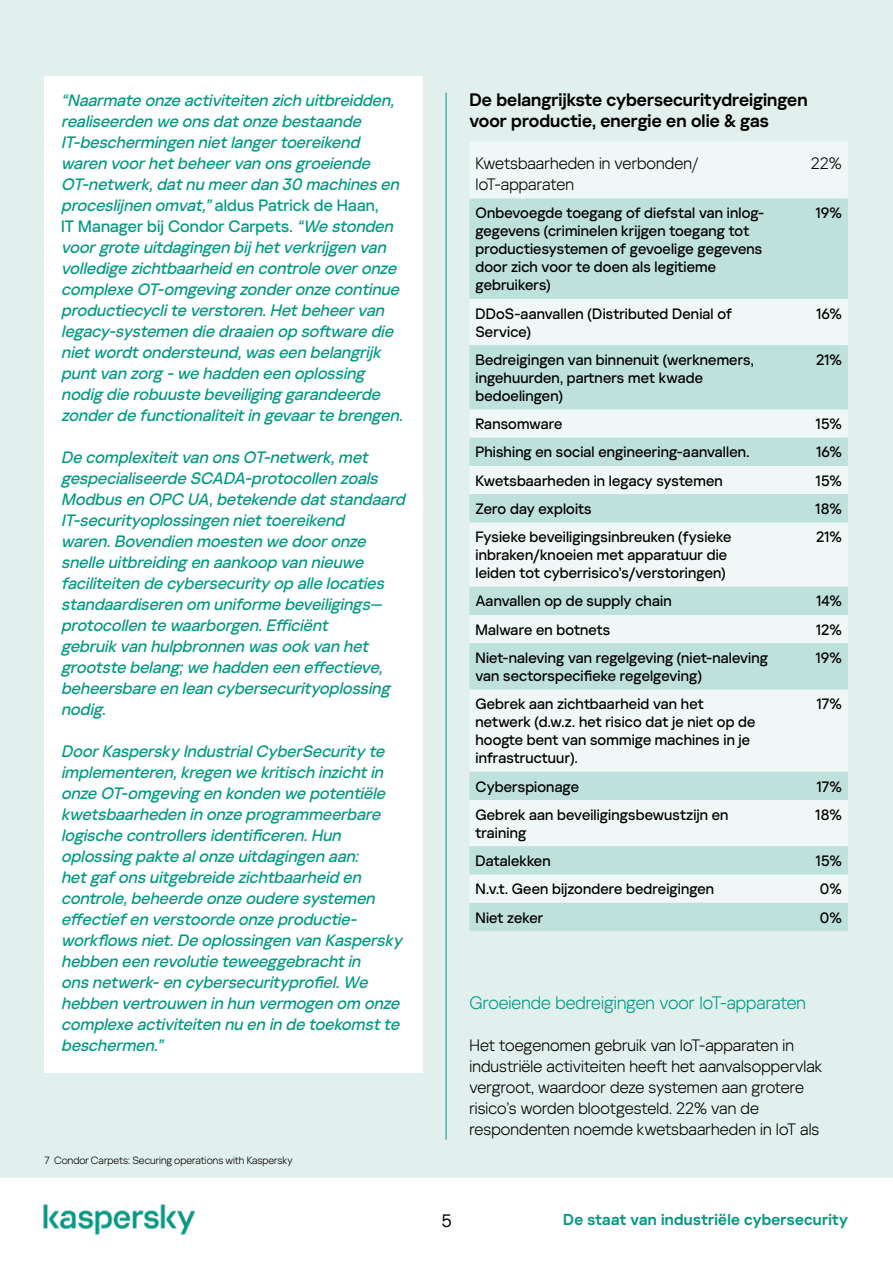
<style>
.page{position:relative;width:893px;height:1263px;background:#fff}
.page>*{position:absolute;margin:0;border:0;box-sizing:border-box;transform-origin:0 0}
.t1{font:600 18px/21px "Kaspersky Sans Display";letter-spacing:.005em;color:#000}
.t2{font:300 18px "Kaspersky Sans Display";color:#009982}
.t3{font:18px "Kaspersky Sans Display";color:#000}
.t4{font:italic 500 16.5px/21px "Kaspersky Sans Display";color:#009982}
.t5{font:300 16.5px/21px "Kaspersky Sans Display";letter-spacing:.005em;color:#000}
.t6{font:600 15.75px "Kaspersky Sans Display";letter-spacing:.02em;color:#009982}
.t7{font:500 15px/18px "Kaspersky Sans Display";letter-spacing:.01em;color:#000}
.t8{font:300 10.5px "Kaspersky Sans Display";color:#000}
.s1{font-style:normal}
</style>
<div class="page">
<div style="left:0;top:0;width:893px;height:1178px;background:#e1f0ed"></div>
<img style="left:43px;top:1204px;width:153px;height:31px">
<div style="left:44px;top:77px;width:379px;height:365px;background:#fff"></div>
<div style="left:44px;top:434px;width:379px;height:302px;background:#fff"></div>
<div style="left:44px;top:728px;width:379px;height:344px;background:#fff"></div>
<div style="left:470px;top:142px;width:378px;height:57px;background:#f0f8f7"></div>
<svg style="left:469px;top:199px;width:379px;height:732px;fill:#bfe1db"></svg>
<hr style="left:446px;top:93px;width:1px;height:1047px;background:#009982">
<p class="t4" style="left:61px;top:89px;width:347px">“Naarmate onze activiteiten zich uitbreidden, realiseerden we onsdatonze bestaande IT-beschermingen nietlangertoereikend waren voorhetbeheervan onsgroeiende OT-netwerk,datnu meerdan 30 machinesen proceslijnen omvat,”<span class="s1">a l d u s Patri c k d e H a a n ,<br>IT Manager bij Condor Carpets.</span> “We stonden voorgrote uitdagingen bijhetverkrijgen van volledige zichtbaarheid en controle overonze complexe OT-omgeving zonderonze continue productiecyclite verstoren.Hetbeheervan legacy-systemen die draaien op software die nietwordtondersteund,waseen belangrijk puntvan zorg -we hadden een oplossing nodig die robuuste beveiliging garandeerde zonderde functionaliteitin gevaarte brengen.</p>
<p class="t4" style="left:61px;top:446px;width:350px">De complexiteitvan onsOT-netwerk,met gespecialiseerde SCADA-protocollen zoals Modbusen OPC UA,betekende datstandaard IT-securityoplossingen niettoereikend waren.Bovendien moesten we dooronze snelle uitbreiding en aankoop van nieuwe faciliteiten de cybersecurity op alle locaties standaardiseren om uniforme beveiligings— protocollen te waarborgen.Efficiënt gebruikvan hulpbronnen wasookvan het grootste belang;we hadden een effectieve, beheersbare en lean cybersecurityoplossing nodig.</p>
<p class="t4" style="left:61px;top:740px;width:347px">DoorKaspersky IndustrialCyberSecurity te implementeren,kregen we kritisch inzichtin onze OT-omgeving en konden we potentiële kwetsbaarheden in onze programmeerbare logische controllersidentificeren.Hun oplossing pakte alonze uitdagingen aan: hetgafonsuitgebreide zichtbaarheid en controle,beheerde onze oudere systemen effectiefen verstoorde onze productie&shy;workflowsniet.De oplossingen van Kaspersky hebben een revolutie teweeggebrachtin onsnetwerk-en cybersecurityprofiel.We hebben vertrouwen in hun vermogen om onze complexe activiteiten nu en in de toekomstte beschermen.”</p>
<p class="t8" style="left:45px;top:1153px;width:250px">7 Condor Carpets: Securing operations with Kaspersky</p>
<p class="t1" style="left:469px;top:88px;width:340px">De belangrijkste cybersecuritydreigingen voor productie, energie en olie &amp; gas</p>
<p class="t5" style="left:475px;top:152px;width:225px">Kwetsbaarheden in verbonden/<br>IoT-apparaten</p>
<p class="t5" style="left:811px;top:152px;width:33px">22%</p>
<p class="t7" style="left:475px;top:203px;width:289px">Onbevoegde toegang of diefstal van inlog&shy;gegevens (criminelen krijgen toegang tot productiesystemen of gevoelige gegevens door zich voor te doen als legitieme gebruikers)</p>
<p class="t7" style="left:816px;top:203px;width:28px">19%</p>
<p class="t7" style="left:475px;top:303px;width:258px">DDoS-aanvallen (Distributed Denial of<br>Service)</p>
<p class="t7" style="left:816px;top:303px;width:27px">16%</p>
<p class="t7" style="left:475px;top:350px;width:280px">Bedreigingen van binnenuit (werknemers, ingehuurden, partners met kwade bedoelingen)</p>
<p class="t7" style="left:816px;top:350px;width:27px">21%</p>
<p class="t7" style="left:475px;top:414px;width:88px">Ransomware</p>
<p class="t7" style="left:816px;top:414px;width:27px">15%</p>
<p class="t7" style="left:475px;top:442px;width:275px">Phishing en social engineering-aanvallen.</p>
<p class="t7" style="left:816px;top:442px;width:27px">16%</p>
<p class="t7" style="left:475px;top:470px;width:249px">Kwetsbaarheden in legacy systemen</p>
<p class="t7" style="left:816px;top:470px;width:27px">15%</p>
<p class="t7" style="left:475px;top:499px;width:118px">Zero day exploits</p>
<p class="t7" style="left:816px;top:499px;width:28px">18%</p>
<p class="t7" style="left:475px;top:527px;width:257px">Fysieke beveiligingsinbreuken (fysieke inbraken/knoeien met apparatuur die leiden tot cyberrisico’s/verstoringen)</p>
<p class="t7" style="left:816px;top:527px;width:27px">21%</p>
<p class="t7" style="left:475px;top:591px;width:198px">Aanvallen op de supply chain</p>
<p class="t7" style="left:816px;top:591px;width:27px">14%</p>
<p class="t7" style="left:475px;top:619px;width:136px">Malware en botnets</p>
<p class="t7" style="left:816px;top:619px;width:27px">12%</p>
<p class="t7" style="left:475px;top:648px;width:294px">Niet-naleving van regelgeving (niet-naleving van sectorspecifieke regelgeving)</p>
<p class="t7" style="left:816px;top:648px;width:28px">19%</p>
<p class="t7" style="left:475px;top:694px;width:282px">Gebrek aan zichtbaarheid van het netwerk (d.w.z. het risico dat je niet op de hoogte bent van sommige machines in je infrastructuur).</p>
<p class="t7" style="left:817px;top:694px;width:27px">17%</p>
<p class="t7" style="left:475px;top:776px;width:105px">Cyberspionage</p>
<p class="t7" style="left:817px;top:776px;width:27px">17%</p>
<p class="t7" style="left:475px;top:804px;width:254px">Gebrek aan beveiligingsbewustzijn en training</p>
<p class="t7" style="left:816px;top:804px;width:28px">18%</p>
<p class="t7" style="left:475px;top:851px;width:77px">Datalekken</p>
<p class="t7" style="left:816px;top:851px;width:27px">15%</p>
<p class="t7" style="left:475px;top:879px;width:240px">N.v.t. Geen bijzondere bedreigingen</p>
<p class="t7" style="left:820px;top:879px;width:23px">0%</p>
<p class="t7" style="left:475px;top:907px;width:69px">Niet zeker</p>
<p class="t7" style="left:820px;top:907px;width:23px">0%</p>
<p class="t2" style="left:469px;top:990px;width:338px">Groeiende bedreigingen voor IoT-apparaten</p>
<p class="t5" style="left:469px;top:1034px;width:354px">Het toegenomen gebruik van IoT-apparaten in industriële activiteiten heeft het aanvalsoppervlak vergroot, waardoor deze systemen aan grotere risico’s worden blootgesteld. 22% van de respondenten noemde kwetsbaarheden in IoT als</p>
<p class="t3" style="left:441px;top:1207px;width:12px">5</p>
<p class="t6" style="left:563px;top:1208px;width:286px">De staat van industriële cybersecurity</p>
</div>
